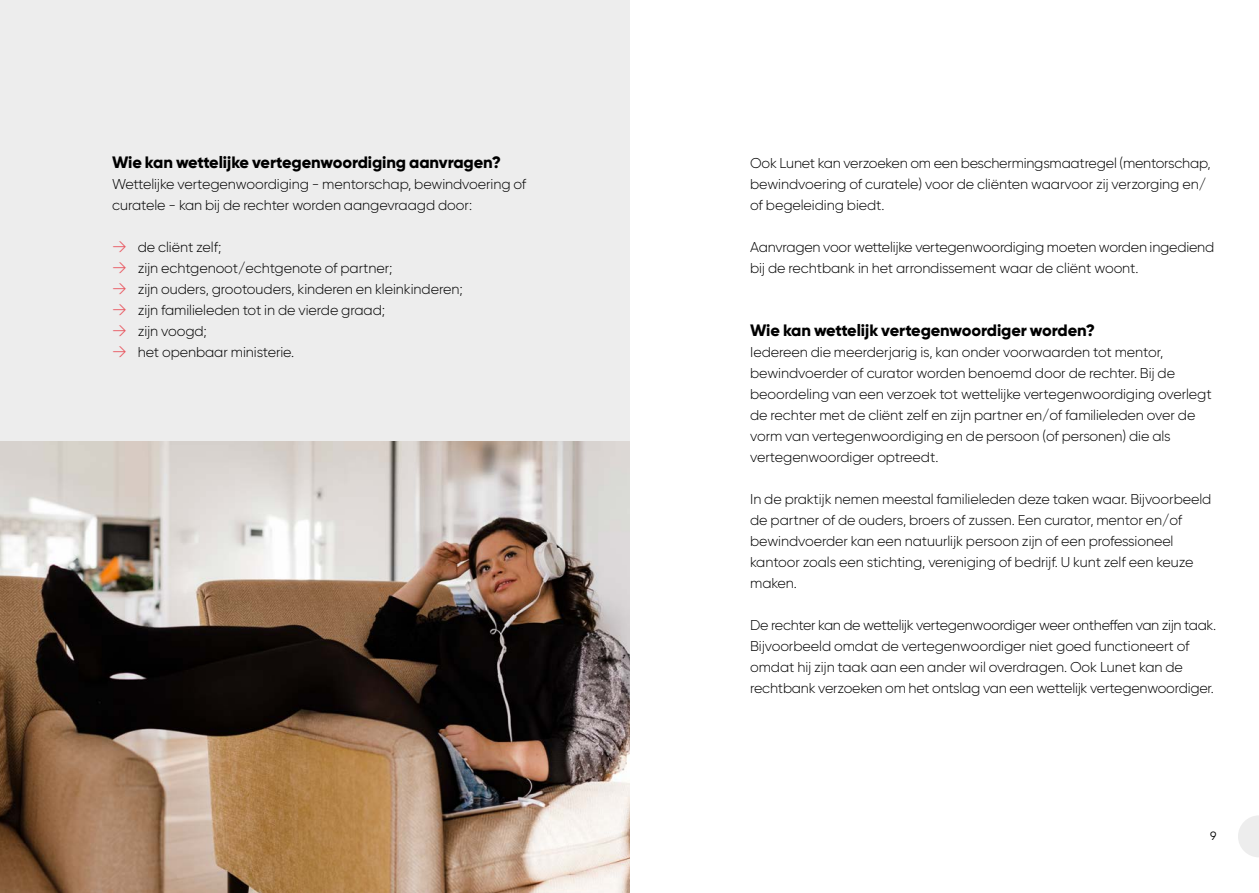
<style>
.page{position:relative;width:1259px;height:893px;background:#fff}
.page>*{position:absolute;margin:0;border:0;box-sizing:border-box;transform-origin:0 0}
.t1{font:800 16.5px "Gilroy";letter-spacing:-.01em;color:#000}
.t2{font:300 14.25px/21px "Gilroy";letter-spacing:-.005em;color:#000}
.t3{font:12px "Gilroy";color:#000}
.s1{font-size:18px;color:#e9565f}
</style>
<div class="page">
<div style="left:0;top:0;width:629px;height:893px;background:#ededed"></div>
<img style="left:0;top:441px;width:629px;height:452px">
<svg style="left:1238px;top:815px;width:21px;height:42px"></svg>
<p class="t1" style="left:112px;top:152px;width:390px">Wie kan wettelijke vertegenwoordiging aanvragen?</p>
<p class="t2" style="left:112px;top:173px;width:416px">Wettelijke vertegenwoordiging - mentorschap, bewindvoering of curatele - kan bij de rechter worden aangevraagd door:</p>
<p class="t2" style="left:112px;top:236px;width:111px"><span class="s1">→</span> de cliënt zelf;</p>
<p class="t2" style="left:112px;top:257px;width:282px"><span class="s1">→</span> zijn echtgenoot/echtgenote of partner;</p>
<p class="t2" style="left:112px;top:278px;width:352px"><span class="s1">→</span> zijn ouders, grootouders, kinderen en kleinkinderen;</p>
<p class="t2" style="left:112px;top:299px;width:274px"><span class="s1">→</span> zijn familieleden tot in de vierde graad;</p>
<p class="t2" style="left:112px;top:320px;width:96px"><span class="s1">→</span> zijn voogd;</p>
<p class="t2" style="left:112px;top:341px;width:183px"><span class="s1">→</span> het openbaar ministerie.</p>
<p class="t2" style="left:750px;top:152px;width:462px">Ook Lunet kan verzoeken om een beschermingsmaatregel (mentorschap, bewindvoering of curatele) voor de cliënten waarvoor zij verzorging en/ of begeleiding biedt.</p>
<p class="t2" style="left:750px;top:236px;width:465px">Aanvragen voor wettelijke vertegenwoordiging moeten worden ingediend bij de rechtbank in het arrondissement waar de cliënt woont.</p>
<p class="t1" style="left:750px;top:320px;width:346px">Wie kan wettelijk vertegenwoordiger worden?</p>
<p class="t2" style="left:750px;top:341px;width:463px">Iedereen die meerderjarig is, kan onder voorwaarden tot mentor, bewindvoerder of curator worden benoemd door de rechter. Bij de beoordeling van een verzoek tot wettelijke vertegenwoordiging overlegt de rechter met de cliënt zelf en zijn partner en/of familieleden over de vorm van vertegenwoordiging en de persoon (of personen) die als vertegenwoordiger optreedt.</p>
<p class="t2" style="left:750px;top:488px;width:463px">In de praktijk nemen meestal familieleden deze taken waar. Bijvoorbeeld de partner of de ouders, broers of zussen. Een curator, mentor en/of bewindvoerder kan een natuurlijk persoon zijn of een professioneel kantoor zoals een stichting, vereniging of bedrijf. U kunt zelf een keuze maken.</p>
<p class="t2" style="left:750px;top:614px;width:467px">De rechter kan de wettelijk vertegenwoordiger weer ontheffen van zijn taak.<br>Bijvoorbeeld omdat de vertegenwoordiger niet goed functioneert of omdat hij zijn taak aan een ander wil overdragen. Ook Lunet kan de rechtbank verzoeken om het ontslag van een wettelijk vertegenwoordiger.</p>
<p class="t3" style="left:1210px;top:828px;width:8px">9</p>
</div>
